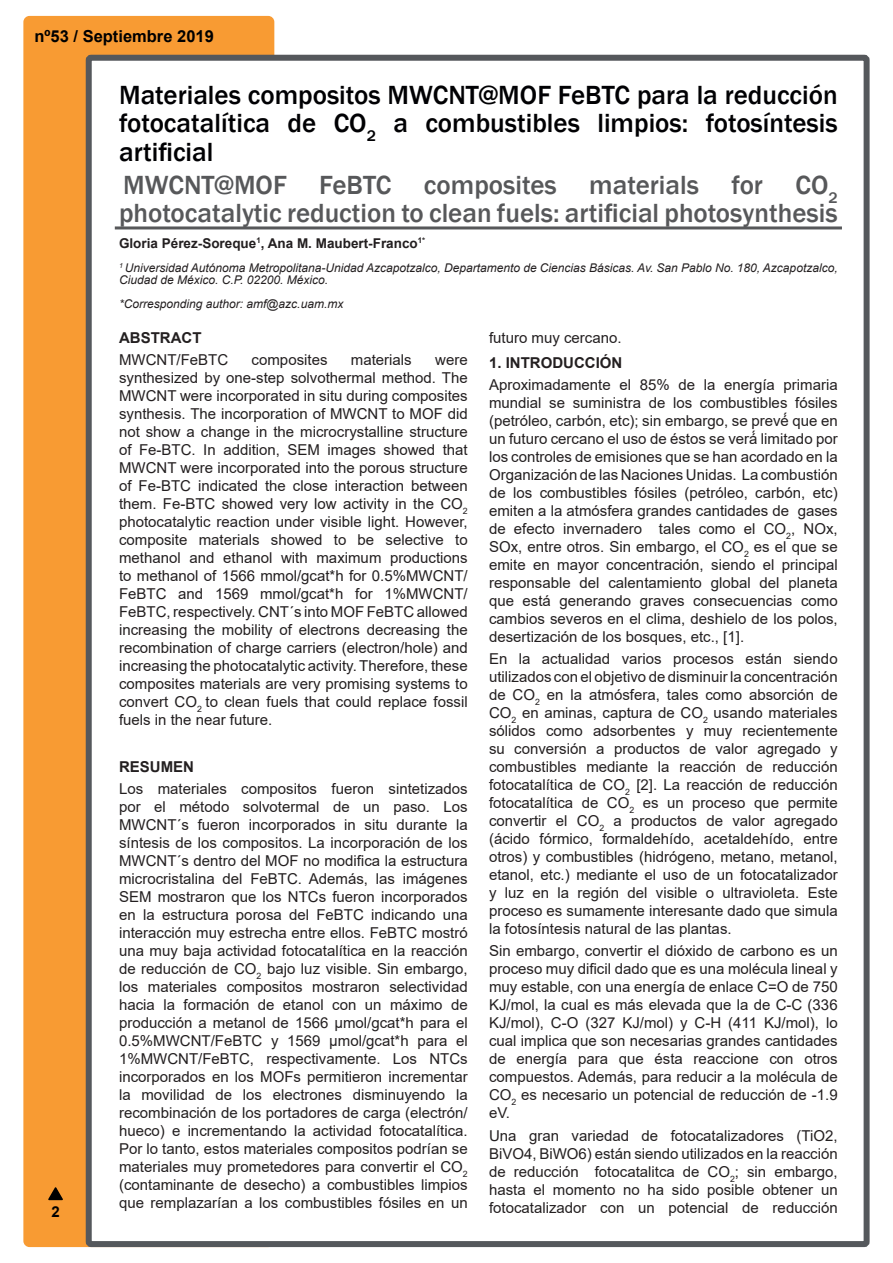
<style>
.page{position:relative;width:893px;height:1263px;background:#fff}
.page>*{position:absolute;margin:0;border:0;box-sizing:border-box;transform-origin:0 0}
.TITULOSnegro{font:500 27px/28.5px "Franklin Gothic";color:#000003;text-align:justify}
.TITULOSgris-filete{font:500 27px/28.5px "Franklin Gothic";color:#57585a}
.t1{font:700 16.5px "Arial";color:#000}
.TEXTOS{font:15px/18px "Arial";color:#231f20;text-align:justify}
.TITULO_TEXTO{font:700 15px "Arial";color:#231f20}
.NUMEROpagina{font:700 15px "Arial";color:#000}
.REFERENCIAS_TITULO{font:700 13.5px "Arial";color:#231f20}
.REFERENCIAS_TITULO_2{font:italic 12px/12px "Arial";color:#231f20}
</style>
<div class="page">
<div style="left:26px;top:19px;width:245px;height:1225px;background:#f89b33;border-radius:3px"></div>
<div style="left:23px;top:16px;width:251px;height:1231px;border:6px solid #f89b33;border-radius:3px"></div>
<div style="left:89px;top:58px;width:778px;height:1186px;background:#fff;border-radius:2px"></div>
<div style="left:86px;top:55px;width:784px;height:1192px;border:6px solid #55585c;border-radius:2px"></div>
<svg style="left:48px;top:1187px;width:15px;height:14px"></svg>
<hr style="left:115px;top:226px;width:727px;height:3px;background:#57585a">
<p class="t1" style="left:34px;top:24px;width:181px">nº53 / Septiembre 2019</p>
<p class="TITULOSnegro" style="left:119px;top:81px;width:720px">Materiales compositos MWCNT@MOF FeBTC para la reducción fotocatalítica de CO<sub>2</sub> a combustibles limpios: fotosíntesis artificial</p>
<p class="TITULOSgris-filete" style="left:119px;top:171px;width:720px">MWCNT@MOF FeBTC composites materials for CO<sub>2 </sub>photocatalytic reduction to clean fuels: artificial photosynthesis</p>
<p class="NUMEROpagina" style="left:51px;top:1201px;width:10px">2</p>
<p class="REFERENCIAS_TITULO" style="left:119px;top:234px;width:308px">Gloria Pérez-Soreque<sup>1</sup>, Ana M. Maubert-Franco<sup>1*</sup></p>
<p class="REFERENCIAS_TITULO_2" style="left:119px;top:262px;width:720px"><sup>1</sup> Universidad Autónoma Metropolitana-Unidad Azcapotzalco, Departamento de Ciencias Básicas. Av. San Pablo No. 180, Azcapotzalco,<br>Ciudad de México. C.P. 02200. México.</p>
<p class="REFERENCIAS_TITULO_2" style="left:119px;top:298px;width:226px">*Corresponding author: amf@azc.uam.mx</p>
<p class="TITULO_TEXTO" style="left:119px;top:327px;width:84px">ABSTRACT</p>
<p class="TEXTOS" style="left:119px;top:350px;width:111px">MWCNT/FeBTC</p>
<p class="TEXTOS" style="left:252px;top:350px;width:77px">composites</p>
<p class="TEXTOS" style="left:351px;top:350px;width:62px">materials</p>
<p class="TEXTOS" style="left:119px;top:350px;width:350px;text-indent:316px">were synthesized by one-step solvothermal method. The MWCNT were incorporated in situ during composites synthesis. The incorporation of MWCNT to MOF did not show a change in the microcrystalline structure of Fe-BTC. In addition, SEM images showed that MWCNT were incorporated into the porous structure of Fe-BTC indicated the close interaction between them. Fe-BTC showed very low activity in the CO<sub>2 </sub>photocatalytic reaction under visible light. However, composite materials showed to be selective to methanol and ethanol with maximum productions to methanol of 1566 mmol/gcat*h for 0.5%MWCNT/ FeBTC and 1569 mmol/gcat*h for 1%MWCNT/ FeBTC, respectively. CNT´s into MOF FeBTC allowed increasing the mobility of electrons decreasing the recombination of charge carriers (electron/hole) and increasing the photocatalytic activity. Therefore, these composites materials are very promising systems to convert CO<sub>2</sub> to clean fuels that could replace fossil fuels in the near future.</p>
<p class="TITULO_TEXTO" style="left:119px;top:756px;width:76px">RESUMEN</p>
<p class="TEXTOS" style="left:119px;top:780px;width:350px">Los materiales compositos fueron sintetizados por el método solvotermal de un paso. Los MWCNT´s fueron incorporados in situ durante la síntesis de los compositos. La incorporación de los MWCNT´s dentro del MOF no modifica la estructura microcristalina del FeBTC. Además, las imágenes SEM mostraron que los NTCs fueron incorporados en la estructura porosa del FeBTC indicando una interacción muy estrecha entre ellos. FeBTC mostró una muy baja actividad fotocatalítica en la reacción de reducción de CO<sub>2</sub> bajo luz visible. Sin embargo, los materiales compositos mostraron selectividad hacia la formación de etanol con un máximo de producción a metanol de 1566 µmol/gcat*h para el 0.5%MWCNT/FeBTC y 1569 µmol/gcat*h para el 1%MWCNT/FeBTC, respectivamente. Los NTCs incorporados en los MOFs permitieron incrementar la movilidad de los electrones disminuyendo la recombinación de los portadores de carga (electrón/ hueco) e incrementando la actividad fotocatalítica.<br>Por lo tanto, estos materiales compositos podrían se materiales muy prometedores para convertir el CO<sub>2 </sub>(contaminante de desecho) a combustibles limpios que remplazarían a los combustibles fósiles en un</p>
<p class="TEXTOS" style="left:489px;top:328px;width:134px">futuro muy cercano.</p>
<p class="TITULO_TEXTO" style="left:489px;top:352px;width:135px">1. INTRODUCCIÓN</p>
<p class="TEXTOS" style="left:489px;top:375px;width:350px">Aproximadamente el 85% de la energía primaria mundial se suministra de los combustibles fósiles (petróleo, carbón, etc); sin embargo, se prevé́ que en un futuro cercano el uso de éstos se verá́ limitado por los controles de emisiones que se han acordado en la Organización de las Naciones Unidas. La combustión de los combustibles fósiles (petróleo, carbón, etc) emiten a la atmósfera grandes cantidades de gases de efecto invernadero tales como el CO<sub>2</sub>, NOx, SOx, entre otros. Sin embargo, el CO<sub>2</sub> es el que se emite en mayor concentración, siendo el principal responsable del calentamiento global del planeta que está generando graves consecuencias como cambios severos en el clima, deshielo de los polos, desertización de los bosques, etc., [1].</p>
<p class="TEXTOS" style="left:489px;top:650px;width:350px">En la actualidad varios procesos están siendo utilizados con el objetivo de disminuir la concentración de CO<sub>2</sub> en la atmósfera, tales como absorción de CO<sub>2</sub> en aminas, captura de CO<sub>2</sub> usando materiales sólidos como adsorbentes y muy recientemente su conversión a productos de valor agregado y combustibles mediante la reacción de reducción fotocatalítica de CO<sub>2</sub> [2]. La reacción de reducción fotocatalítica de CO<sub>2</sub> es un proceso que permite convertir el CO<sub>2</sub> a productos de valor agregado (ácido fórmico, formaldehído, acetaldehído, entre otros) y combustibles (hidrógeno, metano, metanol, etanol, etc.) mediante el uso de un fotocatalizador y luz en la región del visible o ultravioleta. Este proceso es sumamente interesante dado que simula la fotosíntesis natural de las plantas.</p>
<p class="TEXTOS" style="left:489px;top:942px;width:350px">Sin embargo, convertir el dióxido de carbono es un proceso muy dificil dado que es una molécula lineal y muy estable, con una energía de enlace C=O de 750<br>KJ/mol, la cual es más elevada que la de C-C (336<br>KJ/mol), C-O (327 KJ/mol) y C-H (411 KJ/mol), lo cual implica que son necesarias grandes cantidades de energía para que ésta reaccione con otros compuestos. Además, para reducir a la molécula de CO<sub>2</sub> es necesario un potencial de reducción de -1.9 eV.</p>
<p class="TEXTOS" style="left:489px;top:1126px;width:350px">Una gran variedad de fotocatalizadores (TiO2, BiVO4, BiWO6) están siendo utilizados en la reacción de reducción fotocatalitca de CO<sub>2</sub>; sin embargo, hasta el momento no ha sido posible obtener un fotocatalizador con un potencial de reducción</p>
</div>
